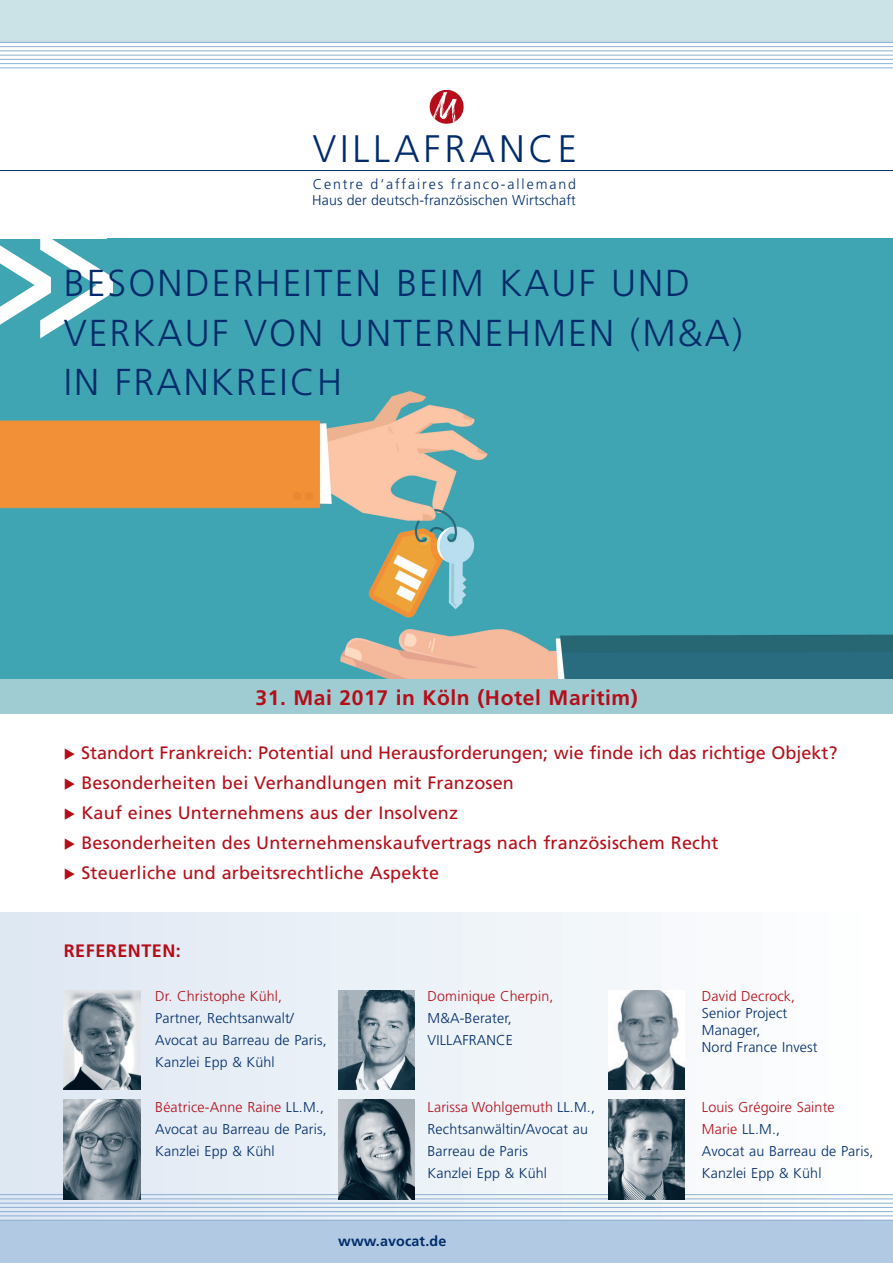
<style>
.page{position:relative;width:893px;height:1263px;background:#fff}
.page>*{position:absolute;margin:0;border:0;box-sizing:border-box;transform-origin:0 0}
.t1{font:204.45px "Frutiger";color:#fff;scale:.7 1}
.t2{font:300 38.4px "Frutiger";letter-spacing:.1em;color:#002c6b}
.t3{font:300 37.5px/49.5px "Frutiger";letter-spacing:.055em;color:#002c6b}
.t4{font:700 21px "Frutiger";letter-spacing:.03em;color:#b40e19}
.t5{font:18px/30px "Frutiger";letter-spacing:.01em;color:#b40e19}
.t6{font:700 18px "Frutiger";letter-spacing:.03em;color:#b40e19}
.t7{font:300 14.25px/22px "Frutiger";letter-spacing:.01em;color:#002c6b}
.t8{font:300 14.25px "Frutiger";letter-spacing:.01em;color:#b40e19}
.t9{font:700 14.25px "Frutiger";letter-spacing:.01em;color:#002c6b}
.t10{font:300 14.1px/16.5px "Frutiger";letter-spacing:.01em;color:#002c6b}
.s1{color:#b40e19}
</style>
<div class="page">
<div style="left:0;top:913px;width:892px;height:309px;background:#dee8f3"></div>
<div style="left:131px;top:913px;width:761px;height:309px;background:#e4ebf5"></div>
<div style="left:264px;top:913px;width:628px;height:309px;background:#e9eff7"></div>
<div style="left:430px;top:913px;width:462px;height:309px;background:#edf2f8"></div>
<div style="left:529px;top:913px;width:363px;height:309px;background:#f1f5fa"></div>
<div style="left:629px;top:913px;width:263px;height:309px;background:#f5f8fb"></div>
<div style="left:728px;top:913px;width:164px;height:309px;background:#f9fafc"></div>
<div style="left:828px;top:913px;width:64px;height:309px;background:#fdfefe"></div>
<div style="left:0;top:1220px;width:892px;height:43px;background:#b1c9e2"></div>
<div style="left:429px;top:90px;width:34px;height:34px;background:#b50e1a;border-radius:50%"></div>
<img style="left:429px;top:90px;width:31px;height:34px">
<img style="left:0;top:238px;width:892px;height:441px">
<hr style="left:0;top:1194px;width:892px;height:1px;background:#8aafd5">
<hr style="left:0;top:1199px;width:892px;height:1px;background:#8aafd5">
<hr style="left:0;top:1203px;width:892px;height:1px;background:#8aafd5">
<hr style="left:0;top:1207px;width:892px;height:1px;background:#8aafd5">
<hr style="left:0;top:1211px;width:892px;height:1px;background:#8aafd5">
<hr style="left:0;top:1216px;width:892px;height:1px;background:#8aafd5">
<hr style="left:0;top:1220px;width:892px;height:1px;background:#8aafd5">
<div style="left:0;top:679px;width:892px;height:34px;background:#9fccd2"></div>
<div style="left:0;top:0;width:892px;height:43px;background:#cbe2e6"></div>
<hr style="left:0;top:170px;width:892px;height:1px;background:#002c6b">
<hr style="left:0;top:42px;width:892px;height:1px;background:#8aafd5">
<hr style="left:0;top:46px;width:892px;height:1px;background:#8aafd5">
<hr style="left:0;top:51px;width:892px;height:1px;background:#8aafd5">
<hr style="left:0;top:55px;width:892px;height:1px;background:#8aafd5">
<hr style="left:0;top:59px;width:892px;height:1px;background:#8aafd5">
<hr style="left:0;top:63px;width:892px;height:1px;background:#8aafd5">
<hr style="left:0;top:68px;width:892px;height:1px;background:#8aafd5">
<img style="left:64px;top:1100px;width:76px;height:99px">
<img style="left:338px;top:1100px;width:77px;height:99px">
<img style="left:64px;top:991px;width:76px;height:99px">
<img style="left:338px;top:991px;width:77px;height:99px">
<img style="left:608px;top:1100px;width:77px;height:99px">
<img style="left:608px;top:991px;width:77px;height:99px">
<h2 class="t2" style="left:313px;top:133px;width:266px">VILLAFRANCE</h2>
<p class="t10" style="left:312px;top:177px;width:265px">Centre d‘affaires franco-allemand<br>Haus der deutsch-französischen Wirtschaft</p>
<h1 class="t1" style="left:-28px;top:183px;width:213px">&gt;&gt;</h1>
<h3 class="t3" style="left:64px;top:261px;width:680px">BESONDERHEITEN BEIM KAUF UND<br>VERKAUF VON UNTERNEHMEN (M&amp;A)<br>IN FRANKREICH</h3>
<h3 class="t4" style="left:255px;top:689px;width:384px">31. Mai 2017 in Köln (Hotel Maritim)</h3>
<p class="t5" style="left:81px;top:739px;width:758px">Standort Frankreich: Potential und Herausforderungen; wie finde ich das richtige Objekt?<br>Besonderheiten bei Verhandlungen mit Franzosen<br>Kauf eines Unternehmens aus der Insolvenz<br>Besonderheiten des Unternehmenskaufvertrags nach französischem Recht<br>Steuerliche und arbeitsrechtliche Aspekte</p>
<p class="t6" style="left:64px;top:943px;width:119px">REFERENTEN:</p>
<p class="t8" style="left:155px;top:990px;width:128px">Dr. Christophe Kühl,</p>
<p class="t7" style="left:155px;top:1008px;width:173px">Partner, Rechtsanwalt/<br>Avocat au Barreau de Paris,<br>Kanzlei Epp &amp; Kühl</p>
<p class="t7" style="left:155px;top:1097px;width:173px"><span class="s1">Béatrice-Anne Raine</span> LL.M.,<br>Avocat au Barreau de Paris,<br>Kanzlei Epp &amp; Kühl</p>
<p class="t8" style="left:427px;top:990px;width:127px">Dominique Cherpin,</p>
<p class="t7" style="left:427px;top:1008px;width:87px">M&amp;A-Berater,<br>VILLAFRANCE</p>
<p class="t8" style="left:702px;top:990px;width:95px">David Decrock,</p>
<p class="t7" style="left:702px;top:1006px;width:117px;line-height:17.1px">Senior Project<br>Manager,<br>Nord France Invest</p>
<p class="t7" style="left:427px;top:1097px;width:169px"><span class="s1">Larissa Wohlgemuth</span> LL.M.,<br>Rechtsanwältin/Avocat au<br>Barreau de Paris<br>Kanzlei Epp &amp; Kühl</p>
<p class="t7" style="left:702px;top:1097px;width:173px"><span class="s1">Louis Grégoire Sainte<br>Marie</span> LL.M.,<br>Avocat au Barreau de Paris,<br>Kanzlei Epp &amp; Kühl</p>
<p class="t9" style="left:338px;top:1235px;width:110px">www.avocat.de</p>
</div>
